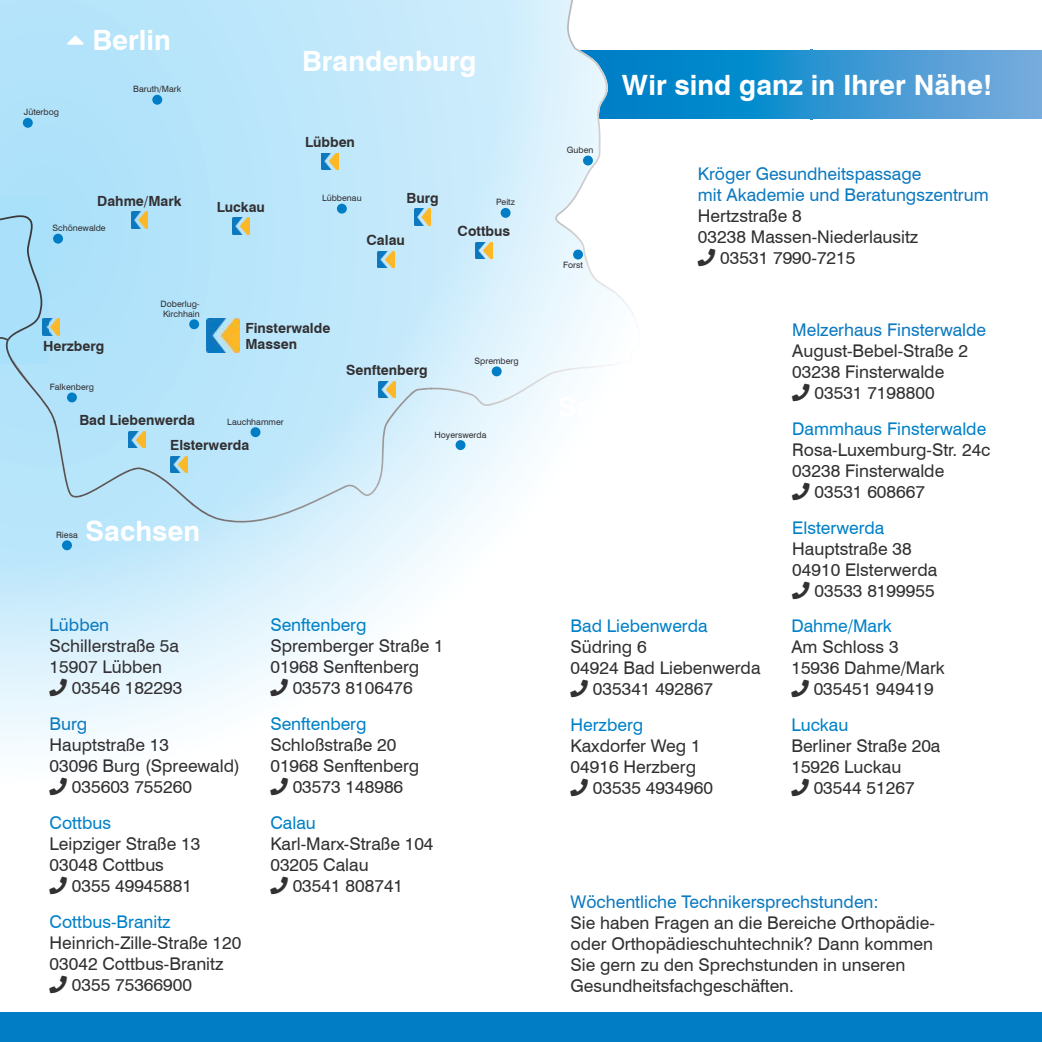
<style>
.page{position:relative;width:1042px;height:1042px;background:#fff}
.page>*{position:absolute;margin:0;border:0;box-sizing:border-box;transform-origin:0 0}
.t1{font:700 28px "Swiss 721 BT";color:#fff}
.t2{font:17.5px/21px "Swiss 721 BT";color:#323032}
.t3{font:17.5px/21px "Swiss 721 BT";color:#0c79bf}
.t4{font:17.5px "Swiss 721 BT";color:#0081c7}
.t5{font:700 14px/16.1px "Swiss 721 BT";color:#323032}
.t6{font:8.75px/10.5px "Swiss 721 BT";color:#323032}
</style>
<div class="page">
<img style="left:59px;top:0;width:347px;height:483px">
<div style="left:0;top:0;width:59px;height:421px;background:#b0e2fa"></div>
<img style="left:406px;top:0;width:149px;height:361px">
<div style="left:0;top:198px;width:48px;height:166px;background:#aae1fa"></div>
<img style="left:555px;top:0;width:76px;height:360px">
<img style="left:0;top:215px;width:42px;height:126px">
<img style="left:58px;top:361px;width:372px;height:119px">
<img style="left:0;top:486px;width:242px;height:260px">
<img style="left:423px;top:377px;width:121px;height:234px">
<img style="left:0;top:364px;width:54px;height:60px">
<div style="left:54px;top:421px;width:139px;height:84px;background:#b7e5fa"></div>
<img style="left:192px;top:483px;width:187px;height:39px">
<img style="left:377px;top:388px;width:55px;height:96px">
<img style="left:13px;top:364px;width:43px;height:58px">
<img style="left:430px;top:360px;width:175px;height:53px">
<img style="left:0;top:337px;width:15px;height:27px">
<img style="left:206px;top:319px;width:34px;height:33px">
<div style="left:337px;top:204px;width:10px;height:10px;background:#007dc5;border-radius:50%"></div>
<div style="left:492px;top:366px;width:10px;height:10px;background:#007dc5;border-radius:50%"></div>
<div style="left:573px;top:250px;width:10px;height:9px;background:#007dc5;border-radius:50%"></div>
<div style="left:583px;top:156px;width:10px;height:9px;background:#007dc5;border-radius:50%"></div>
<div style="left:251px;top:427px;width:9px;height:10px;background:#007dc5;border-radius:50%"></div>
<div style="left:189px;top:319px;width:10px;height:10px;background:#007dc5;border-radius:50%"></div>
<div style="left:53px;top:234px;width:10px;height:10px;background:#007dc5;border-radius:50%"></div>
<div style="left:23px;top:118px;width:10px;height:10px;background:#007dc5;border-radius:50%"></div>
<div style="left:152px;top:95px;width:10px;height:10px;background:#007dc5;border-radius:50%"></div>
<div style="left:455px;top:440px;width:10px;height:10px;background:#007dc5;border-radius:50%"></div>
<div style="left:62px;top:540px;width:10px;height:10px;background:#007dc5;border-radius:50%"></div>
<div style="left:67px;top:392px;width:10px;height:10px;background:#007dc5;border-radius:50%"></div>
<div style="left:501px;top:208px;width:9px;height:10px;background:#007dc5;border-radius:50%"></div>
<img style="left:171px;top:456px;width:16px;height:17px">
<img style="left:378px;top:381px;width:17px;height:17px">
<img style="left:129px;top:431px;width:17px;height:17px">
<img style="left:43px;top:319px;width:16px;height:16px">
<img style="left:131px;top:212px;width:17px;height:17px">
<img style="left:232px;top:218px;width:17px;height:16px">
<img style="left:322px;top:153px;width:16px;height:17px">
<img style="left:377px;top:251px;width:17px;height:17px">
<img style="left:414px;top:209px;width:17px;height:16px">
<img style="left:475px;top:242px;width:17px;height:17px">
<img style="left:606px;top:50px;width:436px;height:69px">
<img style="left:578px;top:50px;width:28px;height:69px">
<img style="left:810px;top:50px;width:2px;height:69px">
<div style="left:0;top:1012px;width:1042px;height:30px;background:#007dc5"></div>
<svg style="left:67px;top:35px;width:17px;height:9px"></svg>
<svg style="left:50px;top:679px;width:17px;height:17px"></svg>
<h1 class="t1" style="left:92px;top:29px;width:80px">Berlin</h1>
<p class="t6" style="left:24px;top:108px;width:37px">Jüterbog</p>
<p class="t6" style="left:133px;top:85px;width:49px">Baruth/Mark</p>
<p class="t5" style="left:97px;top:194px;width:86px">Dahme/Mark</p>
<p class="t5" style="left:217px;top:200px;width:50px">Luckau</p>
<p class="t6" style="left:53px;top:224px;width:55px">Schönewalde</p>
<p class="t6" style="left:161px;top:299px;width:41px">Doberlug-<br>Kirchhain</p>
<h1 class="t1" style="left:302px;top:50px;width:176px">Brandenburg</h1>
<p class="t5" style="left:305px;top:135px;width:51px">Lübben</p>
<p class="t6" style="left:322px;top:194px;width:41px">Lübbenau</p>
<p class="t5" style="left:406px;top:191px;width:34px">Burg</p>
<p class="t5" style="left:366px;top:233px;width:40px">Calau</p>
<p class="t6" style="left:496px;top:198px;width:20px">Peitz</p>
<p class="t5" style="left:458px;top:224px;width:54px">Cottbus</p>
<p class="t5" style="left:43px;top:339px;width:63px">Herzberg</p>
<p class="t6" style="left:50px;top:382px;width:46px">Falkenberg</p>
<p class="t5" style="left:245px;top:321px;width:87px">Finsterwalde<br>Massen</p>
<p class="t5" style="left:170px;top:409px;width:80px;line-height:24.8px;text-indent:-91px">Bad Liebenwerda<br>Elsterwerda</p>
<p class="t6" style="left:227px;top:417px;width:58px">Lauchhammer</p>
<p class="t5" style="left:346px;top:363px;width:83px">Senftenberg</p>
<p class="t6" style="left:474px;top:356px;width:46px">Spremberg</p>
<p class="t6" style="left:434px;top:430px;width:53px">Hoyerswerda</p>
<p class="t6" style="left:56px;top:530px;width:23px">Riesa</p>
<h1 class="t1" style="left:86px;top:520px;width:116px">Sachsen</h1>
<p class="t3" style="left:50px;top:616px;width:61px">Lübben</p>
<p class="t2" style="left:50px;top:637px;width:131px">Schillerstraße 5a</p>
<p class="t2" style="left:50px;top:658px;width:114px">15907 Lübben</p>
<p class="t2" style="left:72px;top:679px;width:112px">03546 182293</p>
<p class="t3" style="left:50px;top:715px;width:39px">Burg</p>
<p class="t2" style="left:50px;top:736px;width:121px">Hauptstraße 13</p>
<p class="t2" style="left:50px;top:757px;width:192px">03096 Burg (Spreewald)</p>
<p class="t2" style="left:72px;top:778px;width:122px">035603 755260</p>
<p class="t4" style="left:50px;top:816px;width:63px">Cottbus</p>
<p class="t2" style="left:50px;top:835px;width:152px">Leipziger Straße 13<br>03048 Cottbus</p>
<p class="t2" style="left:72px;top:877px;width:122px">0355 49945881</p>
<p class="t4" style="left:50px;top:915px;width:123px">Cottbus-Branitz</p>
<p class="t2" style="left:50px;top:934px;width:193px">Heinrich-Zille-Straße 120</p>
<p class="t2" style="left:50px;top:955px;width:175px">03042 Cottbus-Branitz</p>
<p class="t2" style="left:72px;top:976px;width:122px">0355 75366900</p>
<p class="t4" style="left:270px;top:618px;width:98px">Senftenberg</p>
<p class="t2" style="left:270px;top:637px;width:175px">Spremberger Straße 1</p>
<p class="t2" style="left:270px;top:658px;width:150px">01968 Senftenberg</p>
<p class="t2" style="left:293px;top:679px;width:122px">03573 8106476</p>
<p class="t4" style="left:270px;top:717px;width:98px">Senftenberg</p>
<p class="t2" style="left:270px;top:736px;width:127px">Schloßstraße 20</p>
<p class="t2" style="left:270px;top:757px;width:150px">01968 Senftenberg</p>
<p class="t2" style="left:293px;top:778px;width:112px">03573 148986</p>
<p class="t4" style="left:270px;top:816px;width:47px">Calau</p>
<p class="t2" style="left:270px;top:835px;width:165px">Karl-Marx-Straße 104</p>
<p class="t2" style="left:270px;top:856px;width:100px">03205 Calau</p>
<p class="t2" style="left:293px;top:877px;width:112px">03541 808741</p>
<p class="t6" style="left:567px;top:145px;width:28px">Guben</p>
<p class="t6" style="left:563px;top:260px;width:21px">Forst</p>
<h1 class="t1" style="left:622px;top:74px;width:372px">Wir sind ganz in Ihrer Nähe!</h1>
<p class="t3" style="left:698px;top:165px;width:292px">Kröger Gesundheitspassage<br>mit Akademie und Beratungszentrum</p>
<p class="t2" style="left:698px;top:207px;width:105px">Hertzstraße 8</p>
<p class="t2" style="left:698px;top:228px;width:222px">03238 Massen-Niederlausitz</p>
<p class="t2" style="left:720px;top:249px;width:137px">03531 7990-7215</p>
<p class="t3" style="left:792px;top:321px;width:195px">Melzerhaus Finsterwalde</p>
<p class="t2" style="left:792px;top:342px;width:177px">August-Bebel-Straße 2</p>
<p class="t2" style="left:792px;top:363px;width:154px">03238 Finsterwalde</p>
<p class="t2" style="left:814px;top:384px;width:122px">03531 7198800</p>
<p class="t4" style="left:792px;top:422px;width:195px">Dammhaus Finsterwalde</p>
<p class="t2" style="left:792px;top:441px;width:200px">Rosa-Luxemburg-Str. 24c</p>
<p class="t2" style="left:792px;top:462px;width:154px">03238 Finsterwalde</p>
<p class="t2" style="left:814px;top:483px;width:112px">03531 608667</p>
<p class="t4" style="left:792px;top:521px;width:94px">Elsterwerda</p>
<p class="t2" style="left:792px;top:540px;width:121px">Hauptstraße 38</p>
<p class="t2" style="left:792px;top:561px;width:146px">04910 Elsterwerda</p>
<p class="t2" style="left:814px;top:582px;width:122px">03533 8199955</p>
<p class="t4" style="left:570px;top:619px;width:139px">Bad Liebenwerda</p>
<p class="t2" style="left:570px;top:638px;width:78px">Südring 6</p>
<p class="t2" style="left:570px;top:659px;width:191px">04924 Bad Liebenwerda</p>
<p class="t2" style="left:593px;top:680px;width:122px">035341 492867</p>
<p class="t4" style="left:570px;top:718px;width:74px">Herzberg</p>
<p class="t2" style="left:570px;top:737px;width:132px">Kaxdorfer Weg 1</p>
<p class="t2" style="left:570px;top:758px;width:127px">04916 Herzberg</p>
<p class="t2" style="left:593px;top:779px;width:122px">03535 4934960</p>
<p class="t4" style="left:791px;top:619px;width:102px">Dahme/Mark</p>
<p class="t2" style="left:791px;top:638px;width:109px">Am Schloss 3</p>
<p class="t2" style="left:791px;top:659px;width:155px">15936 Dahme/Mark</p>
<p class="t2" style="left:814px;top:680px;width:122px">035451 949419</p>
<p class="t4" style="left:791px;top:718px;width:59px">Luckau</p>
<p class="t2" style="left:791px;top:737px;width:150px">Berliner Straße 20a<br>15926 Luckau</p>
<p class="t2" style="left:814px;top:779px;width:102px">03544 51267</p>
<p class="t3" style="left:570px;top:893px;width:310px">Wöchentliche Technikersprechstunden:</p>
<p class="t2" style="left:570px;top:914px;width:366px">Sie haben Fragen an die Bereiche Orthopädie&shy;oder Orthopädieschuhtechnik? Dann kommen Sie gern zu den Sprechstunden in unseren Gesundheitsfachgeschäften.</p>
</div>
